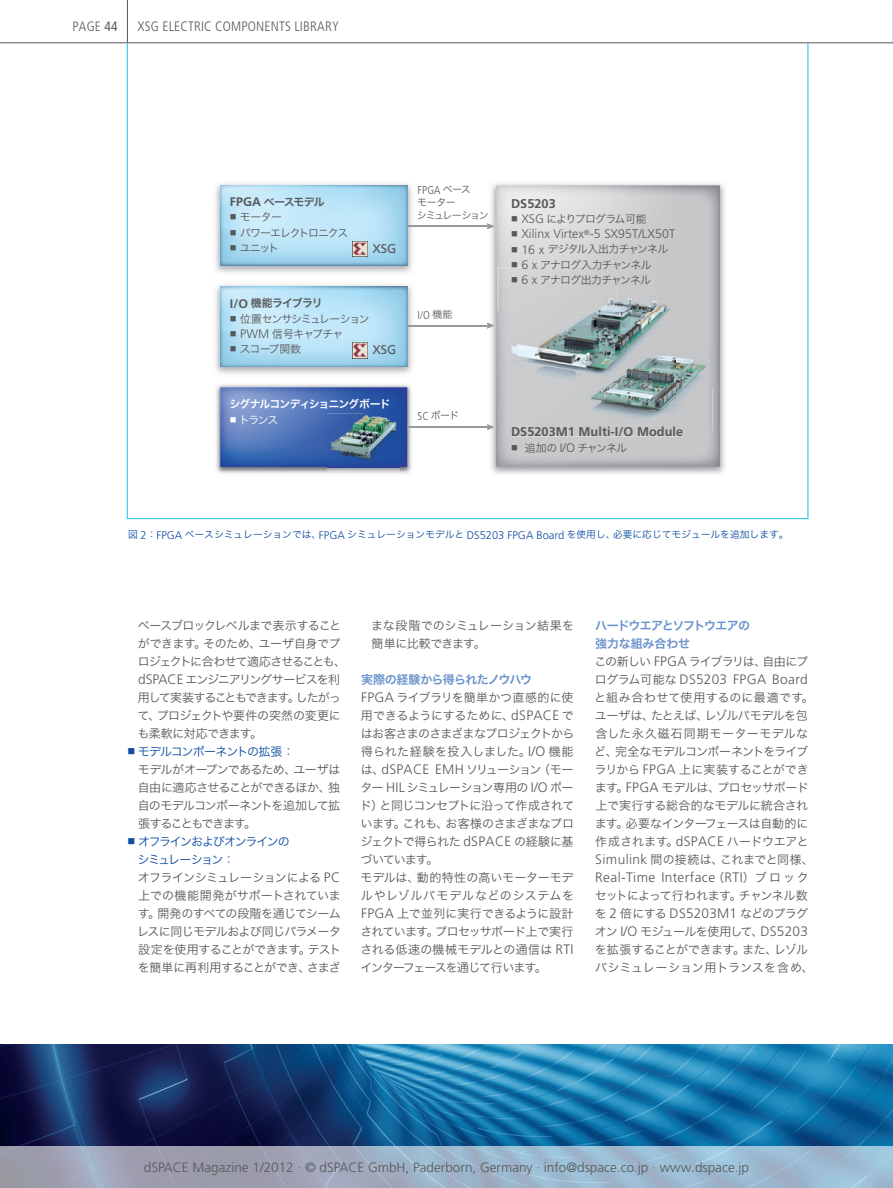
<style>
.page{position:relative;width:893px;height:1188px;background:#fff}
.page>*{position:absolute;margin:0;border:0;box-sizing:border-box;transform-origin:0 0}
.copy_9_12_light_80k{font:300 13.65px "Frutiger LT Pro";letter-spacing:.025em;color:#57585a}
.J_Heder_Left{font:300 condensed 13.65px "Frutiger LT Pro";letter-spacing:.015em;color:#57585a}
.t1{font:300 13.5px "Frutiger LT Pro";color:#57585a}
.t2{font:300 condensed 13.5px "Frutiger LT Pro";color:#57585a}
.t3{font:700 12.75px "Frutiger LT Pro";letter-spacing:.005em;color:#57585a}
.t4{font:12.75px "Frutiger LT Pro";letter-spacing:.005em;color:#57585a}
.t5{font:300 12.45px "Frutiger LT Pro";letter-spacing:.005em;color:#57585a}
.copy_9_12_light_80k-2{font:12px/18px "Hira Kaku Pro W3";letter-spacing:-.045em;color:#57585a}
.copy_9_12_light_80k-3{font:12px/18px "Hira Kaku Pro W3";letter-spacing:-.02em;color:#57585a}
.copy_9_12_light_80k-4{font:12px/18px "Hira Kaku Pro W3";letter-spacing:-.065em;color:#57585a}
.HL_9_12_bold_60-35-0{font:12px/18px "Hira Kaku Pro W6";letter-spacing:-.055em;color:#6892cc}
.copy_9_12_light_80k-5{font:12px/18px "Hira Kaku Pro W3";letter-spacing:-.01em;color:#57585a}
.copy_9_12_light_80k-6{font:12px "Hira Kaku Pro W3";letter-spacing:-.09em;color:#57585a}
.t6{font:300 condensed 11.4px "Frutiger LT Pro";color:#57585a}
.t7{font:10.8px/15.1px "Hira Kaku Pro W3 90 msp RKSJ H";letter-spacing:-.075em;color:#57585a}
.t8{font:10.8px/15.1px "Hira Kaku Pro W3 90 msp RKSJ H";letter-spacing:-.095em;color:#57585a}
.t9{font:10.8px/16.4px "Hira Kaku Pro W6 90 msp RKSJ H";letter-spacing:-.08em;color:#fff}
.t10{font:9.9px/12.8px "Hira Kaku Pro W3 90 msp RKSJ H";letter-spacing:-.085em;color:#57585a}
.BU_7_5_9_light_itali{font:9.75px "Hira Kaku Pro W3";color:#0d4da1}
.s1{font-weight:400}
.s2{font-family:"Frutiger LT Pro";font-weight:700;font-size:12.45px}
.s3{font-family:"Hira Kaku Pro W6 90 msp RKSJ H"}
.s4{font-family:"Frutiger LT Pro";font-weight:300;font-size:12.45px}
.s5{font-family:"Hira Kaku Pro W3 90 msp RKSJ H"}
.s6{font-family:"Hira Kaku Pro W3 90 msp RKSJ H";font-weight:400;font-stretch:normal;font-size:9.9px}
.s7{font-family:"Frutiger LT Pro";font-weight:300;font-stretch:condensed;font-size:11.4px}
.s8{font-family:"Frutiger LT Pro";font-weight:300;font-size:11.1px}
.s9{font-family:"Frutiger LT Pro";font-weight:300;font-size:13.65px}
.s10{color:#0d4da1}
.s11{font-family:"Hira Kaku Pro W3";font-weight:400;font-size:12px}
</style>
<div class="page">
<hr style="left:127px;top:0;width:1px;height:43px;background:#57585a">
<hr style="left:0;top:43px;width:893px;height:1px;background:#57585a">
<img style="left:215px;top:183px;width:202px;height:90px">
<img style="left:220px;top:185px;width:187px;height:80px">
<img style="left:215px;top:284px;width:202px;height:90px">
<img style="left:220px;top:287px;width:187px;height:80px">
<img style="left:216px;top:384px;width:196px;height:90px">
<img style="left:220px;top:387px;width:187px;height:80px">
<hr style="left:407px;top:226px;width:82px;height:1px;background:#97999c">
<hr style="left:407px;top:325px;width:82px;height:1px;background:#97999c">
<hr style="left:407px;top:426px;width:82px;height:2px;background:#97999c">
<img style="left:352px;top:343px;width:15px;height:15px">
<img style="left:352px;top:241px;width:15px;height:16px">
<img style="left:327px;top:414px;width:37px;height:58px">
<img style="left:364px;top:471px;width:35px;height:1px">
<img style="left:328px;top:414px;width:72px;height:53px">
<img style="left:363px;top:414px;width:36px;height:1px">
<img style="left:363px;top:467px;width:36px;height:4px">
<img style="left:491px;top:183px;width:234px;height:292px">
<svg style="left:487px;top:211px;width:7px;height:19px"></svg>
<svg style="left:487px;top:322px;width:7px;height:7px"></svg>
<svg style="left:487px;top:424px;width:7px;height:6px"></svg>
<img style="left:496px;top:185px;width:224px;height:282px">
<img style="left:522px;top:260px;width:129px;height:8px">
<img style="left:512px;top:427px;width:171px;height:10px">
<img style="left:675px;top:268px;width:1px;height:77px">
<img style="left:498px;top:357px;width:82px;height:45px">
<img style="left:498px;top:357px;width:1px;height:44px">
<img style="left:498px;top:268px;width:177px;height:44px">
<img style="left:498px;top:312px;width:118px;height:45px">
<img style="left:616px;top:312px;width:59px;height:33px">
<img style="left:522px;top:275px;width:128px;height:10px">
<img style="left:580px;top:431px;width:103px;height:1px">
<svg style="left:557px;top:401px;width:23px;height:30px"></svg>
<img style="left:676px;top:345px;width:37px;height:43px">
<img style="left:580px;top:401px;width:88px;height:26px">
<img style="left:668px;top:388px;width:45px;height:43px">
<img style="left:580px;top:427px;width:103px;height:4px">
<img style="left:580px;top:345px;width:95px;height:56px">
<img style="left:0;top:1044px;width:893px;height:102px">
<svg style="left:0;top:1146px;width:893px;height:42px"></svg>
<svg style="left:231px;top:215px;width:5px;height:5px"></svg>
<svg style="left:231px;top:230px;width:5px;height:5px"></svg>
<svg style="left:231px;top:245px;width:5px;height:5px"></svg>
<svg style="left:231px;top:316px;width:5px;height:5px"></svg>
<svg style="left:231px;top:331px;width:5px;height:5px"></svg>
<svg style="left:231px;top:346px;width:5px;height:6px"></svg>
<svg style="left:231px;top:417px;width:5px;height:6px"></svg>
<svg style="left:512px;top:216px;width:5px;height:5px"></svg>
<svg style="left:512px;top:231px;width:5px;height:6px"></svg>
<svg style="left:512px;top:247px;width:5px;height:5px"></svg>
<svg style="left:512px;top:262px;width:5px;height:5px"></svg>
<svg style="left:512px;top:445px;width:5px;height:5px"></svg>
<svg style="left:512px;top:277px;width:5px;height:5px"></svg>
<p class="t2" style="left:73px;top:18px;width:47px">PAGE <span class="s1">44</span></p>
<p class="J_Heder_Left" style="left:137px;top:18px;width:203px">XSG ELECTRIC COMPONENTS LIBRARY</p>
<p class="t7" style="left:240px;top:194px;width:110px;text-indent:-10px"><span class="s2">FPGA</span> <span class="s3">ベースモデル<br></span>モーター<br>パワーエレクトロニクスユニット</p>
<p class="t4" style="left:372px;top:241px;width:26px">XSG</p>
<p class="t8" style="left:240px;top:295px;width:131px;text-indent:-10px"><span class="s2">I/O</span> <span class="s3">機能ライブラリ<br></span>位置センサシミュレーション<br><span class="s4">PWM</span> 信号キャプチャ<br>スコープ関数</p>
<p class="t4" style="left:372px;top:342px;width:26px">XSG</p>
<p class="t9" style="left:239px;top:395px;width:153px;text-indent:-10px">シグナルコンディショニングボード<span class="s5">トランス</span></p>
<p class="t6" style="left:417px;top:183px;width:55px">FPGA <span class="s6">ベース</span></p>
<p class="t10" style="left:417px;top:195px;width:73px">モーター<br>シミュレーション</p>
<p class="t6" style="left:417px;top:308px;width:36px">I/O <span class="s6">機能</span></p>
<p class="t10" style="left:417px;top:409px;width:43px"><span class="s7">SC</span> ボード</p>
<p class="t3" style="left:511px;top:196px;width:46px">DS5203</p>
<p class="t7" style="left:521px;top:211px;width:127px"><span class="s4">XSG</span> によりプログラム可能</p>
<p class="t5" style="left:521px;top:227px;width:155px">Xilinx Virtex<sup>®</sup>-5 SX95T/LX50T</p>
<p class="t7" style="left:521px;top:241px;width:148px"><span class="s4">16 x</span> デジタル入出力チャンネル</p>
<p class="t7" style="left:521px;top:256px;width:132px"><span class="s4">6 x</span> アナログ入力チャンネル<br><span class="s4">6 x</span> アナログ出力チャンネル</p>
<p class="t3" style="left:511px;top:424px;width:174px">DS5203M1 Multi I/O Module</p>
<p class="t3" style="left:611px;top:424px;width:6px">-</p>
<p class="t7" style="left:525px;top:439px;width:104px">追加の <span class="s4">I/O</span> チャンネル</p>
<p class="BU_7_5_9_light_itali" style="left:128px;top:526px;width:662px">図 <span class="s8">2</span>：<span class="s8">FPGA</span> ベースシミュレーションでは、<span class="s8">FPGA</span> シミュレーションモデルと <span class="s8">DS5203 FPGA Board</span> を使用し、必要に応じてモジュールを追加します。</p>
<p class="copy_9_12_light_80k-4" style="left:138px;top:616px;width:210px">ベースブロックレベルまで表示することができます。そのため、ユーザ自身でプロジェクトに合わせて適応させることも、<span class="s9">dSPACE</span> エンジニアリングサービスを利用して実装することもできます。したがって、プロジェクトや要件の突然の変更にも柔軟に対応できます。</p>
<p class="copy_9_12_light_80k-2" style="left:138px;top:742px;width:204px;text-indent:-10px"><span class="s10">■ モデルコンポーネントの拡張：<br></span>モデルがオープンであるため、ユーザは自由に適応させることができるほか、独自のモデルコンポーネントを追加して拡張することもできます。</p>
<p class="copy_9_12_light_80k-2" style="left:137px;top:832px;width:205px;text-indent:-10px"><span class="s10">■ オフラインおよびオンラインの<br>シミュレーション：<br></span>オフラインシミュレーションによる <span class="s9">PC</span>上での機能開発がサポートされています。開発のすべての段階を通じてシームレスに同じモデルおよび同じパラメータ設定を使用することができます。テストを簡単に再利用することができ、さまざ</p>
<p class="copy_9_12_light_80k-5" style="left:371px;top:616px;width:205px">まな段階でのシミュレーション結果を簡単に比較できます。</p>
<p class="HL_9_12_bold_60-35-0" style="left:361px;top:670px;width:173px">実際の経験から得られたノウハウ</p>
<p class="copy_9_12_light_80k-2" style="left:360px;top:688px;width:216px;text-align:justify"><span class="s9">FPGA</span> ライブラリを簡単かつ直感的に使用できるようにするために、<span class="s9">dSPACE</span> ではお客さまのさまざまなプロジェクトから得られた経験を投入しました。<span class="s9">I/O</span> 機能は、<span class="s9">dSPACE EMH</span> ソリューション（モーター <span class="s9">HIL</span> シミュレーション専用の <span class="s9">I/O</span> ボード）と同じコンセプトに沿って作成されています。これも、お客様のさまざまなプロジェクトで得られた <span class="s9">dSPACE</span> の経験に基づいています。</p>
<p class="copy_9_12_light_80k-2" style="left:360px;top:868px;width:215px;text-align:justify">モデルは、動的特性の高いモーターモデルやレゾルバモデルなどのシステムを<span class="s9">FPGA</span> 上で並列に実行できるように設計されています。プロセッサボード上で実行される低速の機械モデルとの通信は <span class="s9">RTI</span>インターフェースを通じて行います。</p>
<p class="HL_9_12_bold_60-35-0" style="left:595px;top:616px;width:157px">ハードウエアとソフトウエアの強力な組み合わせ</p>
<p class="copy_9_12_light_80k-6" style="left:594px;top:651px;width:215px">この新しい <span class="s9">FPGA</span> ライブラリは、自由にプ</p>
<p class="copy_9_12_light_80k" style="left:595px;top:672px;width:215px"><span class="s11">ログラム可能な</span> DS5203 FPGA Board</p>
<p class="copy_9_12_light_80k-3" style="left:594px;top:688px;width:221px">と組み合わせて使用するのに最適です。ユーザは、たとえば、レゾルバモデルを包含した永久磁石同期モーターモデルなど、完全なモデルコンポーネントをライブラリから <span class="s9">FPGA</span> 上に実装することができます。<span class="s9">FPGA</span> モデルは、プロセッサボード上で実行する総合的なモデルに統合されます。必要なインターフェースは自動的に作成されます。<span class="s9">dSPACE</span> ハードウエアと<br><span class="s9">Simulink</span> 間の接続は、これまでと同様、</p>
<p class="copy_9_12_light_80k" style="left:595px;top:870px;width:215px">Real-Time Interface<span class="s11">（</span>RTI<span class="s11">）ブロック</span></p>
<p class="copy_9_12_light_80k-2" style="left:595px;top:886px;width:220px">セットによって行われます。チャンネル数を <span class="s9">2</span> 倍にする <span class="s9">DS5203M1</span> などのプラグオン <span class="s9">I/O</span> モジュールを使用して、<span class="s9">DS5203</span>を拡張することができます。また、レゾルバシミュレーション用トランスを含め、</p>
<p class="t1" style="left:144px;top:1159px;width:607px">dSPACE Magazine 1/2012 · © dSPACE GmbH, Paderborn, Germany · info@dspace.co.jp · www.dspace.jp</p>
</div>
